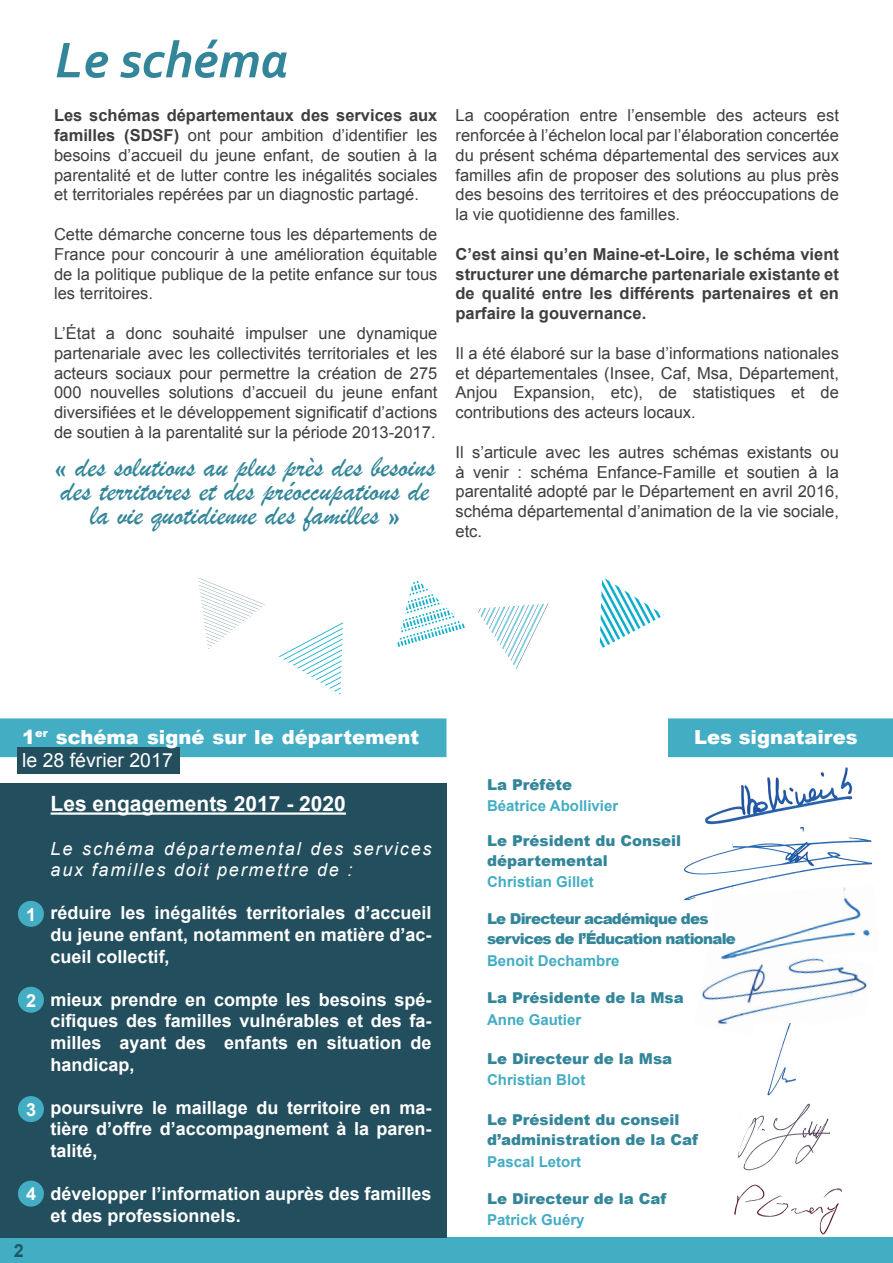
<style>
.page{position:relative;width:893px;height:1263px;background:#fff}
.page>*{position:absolute;margin:0;border:0;box-sizing:border-box;transform-origin:0 0}
.t1{font:italic 700 52.5px "Corbel";color:#33869a}
.t2{font:30px/24px "Brush Script";color:#33869a;text-align:center}
.t3{font:700 21px "Arial";color:#fff}
.t4{font:900 19.5px/23.4px "Arial";color:#fff}
.t5{font:700 18px/21.6px "Arial";color:#fff;text-align:justify}
.t6{font:italic 18px/21.6px "Arial";letter-spacing:.1em;color:#fff}
.t7{font:700 18px "Arial";color:#1b5a66}
.t8{font:16.5px/19.8px "Arial";color:#3e3e3f;text-align:justify}
.t9{font:700 16.5px/19.8px "Arial";color:#3e3e3f;text-align:justify}
.t10{font:900 15px/19.8px "Arial";color:#33869a}
.t11{font:700 15px "Arial";color:#43adc4}
.t12{font:900 15px/19.8px "Arial";letter-spacing:-.05em;color:#33869a}
.s1{font-weight:700}
.s2{font-weight:400}
</style>
<div class="page">
<div style="left:0;top:1237px;width:893px;height:26px;background:#43adc4"></div>
<div style="left:0;top:783px;width:446px;height:454px;background:#234e5d"></div>
<div style="left:669px;top:720px;width:222px;height:36px;background:#43adc4"></div>
<div style="left:668px;top:718px;width:225px;height:39px;border:3px solid #43adc4"></div>
<div style="left:0;top:718px;width:446px;height:39px;background:#43adc4"></div>
<img style="left:702px;top:962px;width:165px;height:63px">
<img style="left:684px;top:833px;width:189px;height:67px">
<img style="left:754px;top:1023px;width:53px;height:74px">
<img style="left:734px;top:1184px;width:108px;height:51px">
<div style="left:18px;top:901px;width:26px;height:26px;background:#43adc4;border-radius:50%"></div>
<div style="left:18px;top:987px;width:26px;height:26px;background:#43adc4;border-radius:50%"></div>
<div style="left:18px;top:1096px;width:26px;height:26px;background:#43adc4;border-radius:50%"></div>
<div style="left:18px;top:1180px;width:26px;height:26px;background:#43adc4;border-radius:50%"></div>
<hr style="left:51px;top:812px;width:295px;height:3px;background:#fff">
<img style="left:737px;top:1104px;width:93px;height:67px">
<svg style="left:476px;top:603px;width:72px;height:66px"></svg>
<svg style="left:599px;top:578px;width:65px;height:71px"></svg>
<svg style="left:397px;top:581px;width:68px;height:66px"></svg>
<svg style="left:279px;top:622px;width:64px;height:73px"></svg>
<svg style="left:198px;top:577px;width:67px;height:72px"></svg>
<img style="left:712px;top:885px;width:161px;height:77px">
<img style="left:704px;top:767px;width:150px;height:65px">
<div style="left:17px;top:747px;width:163px;height:26px;background:#234e5d"></div>
<h1 class="t1" style="left:55px;top:27px;width:235px">Le schéma</h1>
<p class="t8" style="left:54px;top:106px;width:385px"><span class="s1">Les schémas départementaux des services aux familles (SDSF)</span> ont pour ambition d’identifier les besoins d’accueil du jeune enfant, de soutien à la parentalité et de lutter contre les inégalités sociales et territoriales repérées par un diagnostic partagé.</p>
<p class="t8" style="left:54px;top:224px;width:385px">Cette démarche concerne tous les départements de France pour concourir à une amélioration équitable de la politique publique de la petite enfance sur tous les territoires.</p>
<p class="t8" style="left:54px;top:323px;width:385px">L’État a donc souhaité impulser une dynamique partenariale avec les collectivités territoriales et les acteurs sociaux pour permettre la création de 275<br>000 nouvelles solutions d’accueil du jeune enfant diversifiées et le développement significatif d’actions de soutien à la parentalité sur la période 2013-2017.</p>
<h2 class="t2" style="left:55px;top:455px;width:382px">« des solutions au plus près des besoins des territoires et des préoccupations de la vie quotidienne des familles »</h2>
<p class="t8" style="left:455px;top:106px;width:385px">La coopération entre l’ensemble des acteurs est renforcée à l’échelon local par l’élaboration concertée du présent schéma départemental des services aux familles afin de proposer des solutions au plus près des besoins des territoires et des préoccupations de la vie quotidienne des familles.</p>
<p class="t9" style="left:455px;top:245px;width:385px">C’est ainsi qu’en Maine-et-Loire, le schéma vient structurer une démarche partenariale existante et de qualité entre les différents partenaires et en parfaire la gouvernance.</p>
<p class="t8" style="left:455px;top:343px;width:385px">Il a été élaboré sur la base d’informations nationales et départementales (Insee, Caf, Msa, Département, Anjou Expansion, etc), de statistiques et de contributions des acteurs locaux.</p>
<p class="t8" style="left:455px;top:442px;width:385px">Il s’articule avec les autres schémas existants ou à venir : schéma Enfance-Famille et soutien à la parentalité adopté par le Département en avril 2016, schéma départemental d’animation de la vie sociale, etc.</p>
<p class="t4" style="left:22px;top:725px;width:399px">1<sup>er</sup> schéma signé sur le département <span class="s2">le 28 février 2017</span></p>
<p class="t5" style="left:26px;top:904px;width:12px">1</p>
<p class="t5" style="left:26px;top:990px;width:12px">2</p>
<p class="t5" style="left:26px;top:1099px;width:12px">3</p>
<p class="t5" style="left:26px;top:1184px;width:12px">4</p>
<p class="t7" style="left:14px;top:1238px;width:12px">2</p>
<p class="t3" style="left:51px;top:790px;width:297px">Les engagements 2017 - 2020</p>
<p class="t6" style="left:51px;top:838px;width:382px">Le schéma départemental des services aux familles doit permettre de :</p>
<p class="t5" style="left:51px;top:903px;width:382px">réduire les inégalités territoriales d’accueil du jeune enfant, notamment en matière d’ac&shy;cueil collectif,</p>
<p class="t5" style="left:51px;top:989px;width:382px">mieux prendre en compte les besoins spé&shy;cifiques des familles vulnérables et des fa&shy;milles ayant des enfants en situation de handicap,</p>
<p class="t5" style="left:51px;top:1097px;width:382px">poursuivre le maillage du territoire en ma&shy;tière d’offre d’accompagnement à la paren&shy;talité,</p>
<p class="t5" style="left:51px;top:1183px;width:382px">développer l’information auprès des familles et des professionnels.</p>
<p class="t10" style="left:487px;top:774px;width:87px">La Préfète</p>
<p class="t11" style="left:487px;top:796px;width:133px">Béatrice Abollivier</p>
<p class="t10" style="left:487px;top:830px;width:196px">Le Président du Conseil départemental</p>
<p class="t11" style="left:487px;top:872px;width:108px">Christian Gillet</p>
<p class="t4" style="left:694px;top:725px;width:165px">Les signataires</p>
<p class="t12" style="left:487px;top:908px;width:250px">Le Directeur académique des services de l’Éducation nationale</p>
<p class="t11" style="left:487px;top:950px;width:134px">Benoit Dechambre</p>
<p class="t10" style="left:487px;top:987px;width:198px">La Présidente de la Msa</p>
<p class="t11" style="left:487px;top:1009px;width:96px">Anne Gautier</p>
<p class="t10" style="left:487px;top:1048px;width:187px">Le Directeur de la Msa</p>
<p class="t11" style="left:487px;top:1070px;width:100px">Christian Blot</p>
<p class="t10" style="left:487px;top:1109px;width:212px">Le Président du conseil d’administration de la Caf</p>
<p class="t11" style="left:487px;top:1151px;width:96px">Pascal Letort</p>
<p class="t10" style="left:487px;top:1188px;width:181px">Le Directeur de la Caf</p>
<p class="t11" style="left:487px;top:1210px;width:99px">Patrick Guéry</p>
</div>
